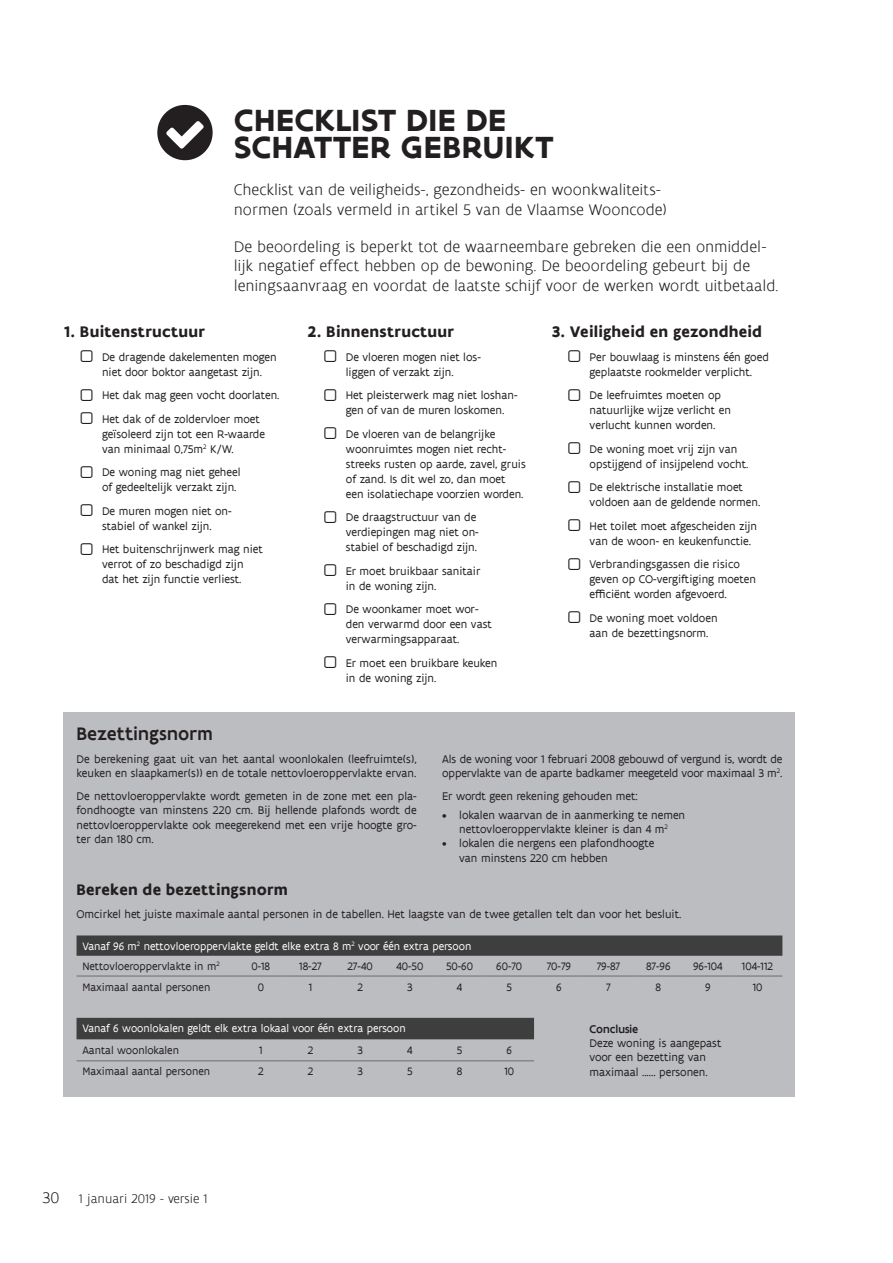
<style>
.page{position:relative;width:893px;height:1263px;background:#fff}
.page>*{position:absolute;margin:0;border:0;box-sizing:border-box;transform-origin:0 0}
.t1{font:700 33px/27px "Flanders Art Sans";letter-spacing:.01em;color:#231f20}
.t2{font:500 19.5px "Flanders Art Sans";letter-spacing:.005em;color:#231f20}
.t3{font:300 16.5px/19.8px "Flanders Art Sans";color:#231f20}
.t4{font:700 16.5px "Flanders Art Sans";letter-spacing:.015em;color:#231f20}
.t5{font:300 13.5px "Flanders Art Sans";color:#231f20}
.t6{font:12px/15px "Flanders Art Sans";color:#231f20}
.t7{font:500 12px "Flanders Art Sans";color:#231f20}
.t8{font:11.55px/20.2px "Flanders Art Sans";color:#fff}
.t9{font:11.55px "Flanders Art Sans";color:#231f20}
.s1{color:#231f20}
.s2{font-size:16.5px}
</style>
<div class="page">
<div style="left:64px;top:712px;width:731px;height:385px;background:#bcbdc0"></div>
<svg style="left:77px;top:935px;width:705px;height:104px"></svg>
<hr style="left:77px;top:976px;width:159px;height:1px;background:#6c6d70">
<hr style="left:236px;top:976px;width:50px;height:1px;background:#6c6d70">
<hr style="left:286px;top:976px;width:49px;height:1px;background:#6c6d70">
<hr style="left:335px;top:976px;width:50px;height:1px;background:#6c6d70">
<hr style="left:385px;top:976px;width:50px;height:1px;background:#6c6d70">
<hr style="left:435px;top:976px;width:49px;height:1px;background:#6c6d70">
<hr style="left:484px;top:976px;width:50px;height:1px;background:#6c6d70">
<hr style="left:534px;top:976px;width:50px;height:1px;background:#6c6d70">
<hr style="left:584px;top:976px;width:49px;height:1px;background:#6c6d70">
<hr style="left:633px;top:976px;width:50px;height:1px;background:#6c6d70">
<hr style="left:683px;top:976px;width:50px;height:1px;background:#6c6d70">
<hr style="left:733px;top:976px;width:49px;height:1px;background:#6c6d70">
<hr style="left:77px;top:1060px;width:159px;height:1px;background:#6c6d70">
<hr style="left:236px;top:1060px;width:50px;height:1px;background:#6c6d70">
<hr style="left:286px;top:1060px;width:49px;height:1px;background:#6c6d70">
<hr style="left:335px;top:1060px;width:50px;height:1px;background:#6c6d70">
<hr style="left:385px;top:1060px;width:50px;height:1px;background:#6c6d70">
<hr style="left:435px;top:1060px;width:49px;height:1px;background:#6c6d70">
<hr style="left:484px;top:1060px;width:50px;height:1px;background:#6c6d70">
<h1 class="t1" style="left:234px;top:107px;width:321px">CHECKLIST DIE DE<br>SCHATTER GEBRUIKT</h1>
<h3 class="t3" style="left:234px;top:180px;width:435px">Checklist van de veiligheids-, gezondheids- en woonkwaliteits&shy;normen (zoals vermeld in artikel 5 van de Vlaamse Wooncode)</h3>
<h3 class="t3" style="left:234px;top:237px;width:546px">De beoordeling is beperkt tot de waarneembare gebreken die een onmiddel&shy;lijk negatief effect hebben op de bewoning. De beoordeling gebeurt bij de leningsaanvraag en voordat de laatste schijf voor de werken wordt uitbetaald.</h3>
<h3 class="t4" style="left:64px;top:322px;width:143px">1. Buitenstructuur</h3>
<p class="t6" style="left:102px;top:350px;width:176px">De dragende dakelementen mogen niet door boktor aangetast zijn.</p>
<p class="t6" style="left:102px;top:384px;width:179px;line-height:23.5px">Het dak mag geen vocht doorlaten.<br>Het dak of de zoldervloer moet</p>
<p class="t6" style="left:102px;top:427px;width:164px">geïsoleerd zijn tot een R-waarde van minimaal 0,75m<sup>2</sup> K/W.</p>
<p class="t6" style="left:102px;top:465px;width:140px">De woning mag niet geheel of gedeeltelijk verzakt zijn.</p>
<p class="t6" style="left:102px;top:504px;width:131px">De muren mogen niet on&shy;stabiel of wankel zijn.</p>
<p class="t6" style="left:102px;top:542px;width:162px">Het buitenschrijnwerk mag niet verrot of zo beschadigd zijn dat het zijn functie verliest.</p>
<h3 class="t4" style="left:308px;top:322px;width:148px">2. Binnenstructuur</h3>
<p class="t6" style="left:346px;top:350px;width:137px">De vloeren mogen niet los&shy;liggen of verzakt zijn.</p>
<p class="t6" style="left:346px;top:388px;width:173px">Het pleisterwerk mag niet loshan&shy;gen of van de muren loskomen.</p>
<p class="t6" style="left:346px;top:427px;width:181px">De vloeren van de belangrijke woonruimtes mogen niet recht&shy;streeks rusten op aarde, zavel, gruis of zand. Is dit wel zo, dan moet een isolatiechape voorzien worden.</p>
<p class="t6" style="left:346px;top:510px;width:134px">De draagstructuur van de verdiepingen mag niet on&shy;stabiel of beschadigd zijn.</p>
<p class="t6" style="left:346px;top:564px;width:136px">Er moet bruikbaar sanitair in de woning zijn.</p>
<p class="t6" style="left:346px;top:602px;width:147px">De woonkamer moet wor&shy;den verwarmd door een vast verwarmingsapparaat.</p>
<p class="t6" style="left:346px;top:656px;width:153px">Er moet een bruikbare keuken in de woning zijn.</p>
<h3 class="t4" style="left:551px;top:322px;width:212px">3. Veiligheid en gezondheid</h3>
<p class="t6" style="left:590px;top:350px;width:181px">Per bouwlaag is minstens één goed geplaatste rookmelder verplicht.</p>
<p class="t6" style="left:590px;top:388px;width:143px">De leefruimtes moeten op natuurlijke wijze verlicht en verlucht kunnen worden.</p>
<p class="t6" style="left:590px;top:442px;width:160px">De woning moet vrij zijn van opstijgend of insijpelend vocht.</p>
<p class="t6" style="left:590px;top:480px;width:172px">De elektrische installatie moet voldoen aan de geldende normen.</p>
<p class="t6" style="left:590px;top:519px;width:169px">Het toilet moet afgescheiden zijn van de woon- en keukenfunctie.</p>
<p class="t6" style="left:590px;top:557px;width:168px">Verbrandingsgassen die risico geven op CO-vergiftiging moeten efficiënt worden afgevoerd.</p>
<p class="t6" style="left:590px;top:611px;width:129px">De woning moet voldoen aan de bezettingsnorm.</p>
<h2 class="t2" style="left:77px;top:721px;width:138px">Bezettingsnorm</h2>
<p class="t6" style="left:77px;top:752px;width:342px;line-height:14.4px">De berekening gaat uit van het aantal woonlokalen (leefruimte(s), keuken en slaapkamer(s)) en de totale nettovloeroppervlakte ervan.</p>
<p class="t6" style="left:77px;top:789px;width:342px;line-height:14.4px;text-align:justify">De nettovloeroppervlakte wordt gemeten in de zone met een pla&shy;fondhoogte van minstens 220 cm. Bij hellende plafonds wordt de nettovloeroppervlakte ook meegerekend met een vrije hoogte gro&shy;ter dan 180 cm.</p>
<p class="t6" style="left:442px;top:752px;width:342px;line-height:14.4px">Als de woning voor 1 februari 2008 gebouwd of vergund is, wordt de oppervlakte van de aparte badkamer meegeteld voor maximaal 3 m<sup>2</sup>.</p>
<p class="t6" style="left:442px;top:789px;width:197px">Er wordt geen rekening gehouden met:</p>
<p class="t6" style="left:442px;top:808px;width:244px;line-height:14.4px;text-align:center">• lokalen waarvan de in aanmerking te nemen nettovloeroppervlakte kleiner is dan 4 m<sup>2</sup></p>
<p class="t6" style="left:459px;top:836px;width:197px;line-height:14.4px;text-indent:-17px">• lokalen die nergens een plafondhoogte van minstens 220 cm hebben</p>
<h3 class="t4" style="left:77px;top:879px;width:213px">Bereken de bezettingsnorm</h3>
<p class="t6" style="left:77px;top:907px;width:606px">Omcirkel het juiste maximale aantal personen in de tabellen. Het laagste van de twee getallen telt dan voor het besluit.</p>
<p class="t8" style="left:82px;top:936px;width:391px">Vanaf 96 m<sup>2</sup> nettovloeroppervlakte geldt elke extra 8 m<sup>2</sup> voor één extra persoon<br><span class="s1">Nettovloeroppervlakte in m</span><sup>2</sup></p>
<p class="t9" style="left:251px;top:959px;width:20px">0-18</p>
<p class="t9" style="left:299px;top:959px;width:24px">18-27</p>
<p class="t9" style="left:348px;top:959px;width:27px">27-40</p>
<p class="t9" style="left:396px;top:959px;width:28px">40-50</p>
<p class="t9" style="left:446px;top:959px;width:28px">50-60</p>
<p class="t9" style="left:496px;top:959px;width:27px">60-70</p>
<p class="t9" style="left:547px;top:959px;width:25px">70-79</p>
<p class="t9" style="left:597px;top:959px;width:25px">79-87</p>
<p class="t9" style="left:646px;top:959px;width:26px">87-96</p>
<p class="t9" style="left:693px;top:959px;width:31px">96-104</p>
<p class="t9" style="left:742px;top:959px;width:33px">104-112</p>
<p class="t9" style="left:82px;top:980px;width:129px">Maximaal aantal personen</p>
<p class="t9" style="left:258px;top:980px;width:8px">0</p>
<p class="t9" style="left:309px;top:980px;width:5px">1</p>
<p class="t9" style="left:357px;top:980px;width:7px">2</p>
<p class="t9" style="left:407px;top:980px;width:7px">3</p>
<p class="t9" style="left:457px;top:980px;width:7px">4</p>
<p class="t9" style="left:506px;top:980px;width:7px">5</p>
<p class="t9" style="left:556px;top:980px;width:7px">6</p>
<p class="t9" style="left:606px;top:980px;width:6px">7</p>
<p class="t9" style="left:655px;top:980px;width:7px">8</p>
<p class="t9" style="left:705px;top:980px;width:7px">9</p>
<p class="t9" style="left:753px;top:980px;width:11px">10</p>
<p class="t8" style="left:82px;top:1018px;width:325px">Vanaf 6 woonlokalen geldt elk extra lokaal voor één extra persoon</p>
<p class="t7" style="left:589px;top:1021px;width:50px">Conclusie</p>
<p class="t6" style="left:589px;top:1036px;width:133px;line-height:14.4px">Deze woning is aangepast voor een bezetting van maximaal ...... personen.</p>
<p class="t9" style="left:82px;top:1043px;width:98px">Aantal woonlokalen</p>
<p class="t9" style="left:259px;top:1043px;width:5px">1</p>
<p class="t9" style="left:308px;top:1043px;width:7px">2</p>
<p class="t9" style="left:357px;top:1043px;width:7px">3</p>
<p class="t9" style="left:407px;top:1043px;width:7px">4</p>
<p class="t9" style="left:457px;top:1043px;width:7px">5</p>
<p class="t9" style="left:506px;top:1043px;width:7px">6</p>
<p class="t9" style="left:82px;top:1064px;width:129px">Maximaal aantal personen</p>
<p class="t9" style="left:258px;top:1064px;width:7px">2</p>
<p class="t9" style="left:308px;top:1064px;width:7px">2</p>
<p class="t9" style="left:357px;top:1064px;width:7px">3</p>
<p class="t9" style="left:407px;top:1064px;width:7px">5</p>
<p class="t9" style="left:457px;top:1064px;width:7px">8</p>
<p class="t9" style="left:504px;top:1064px;width:11px">10</p>
<p class="t5" style="left:43px;top:1191px;width:166px"><span class="s2">30</span> 1 januari 2019 - versie 1</p>
</div>
